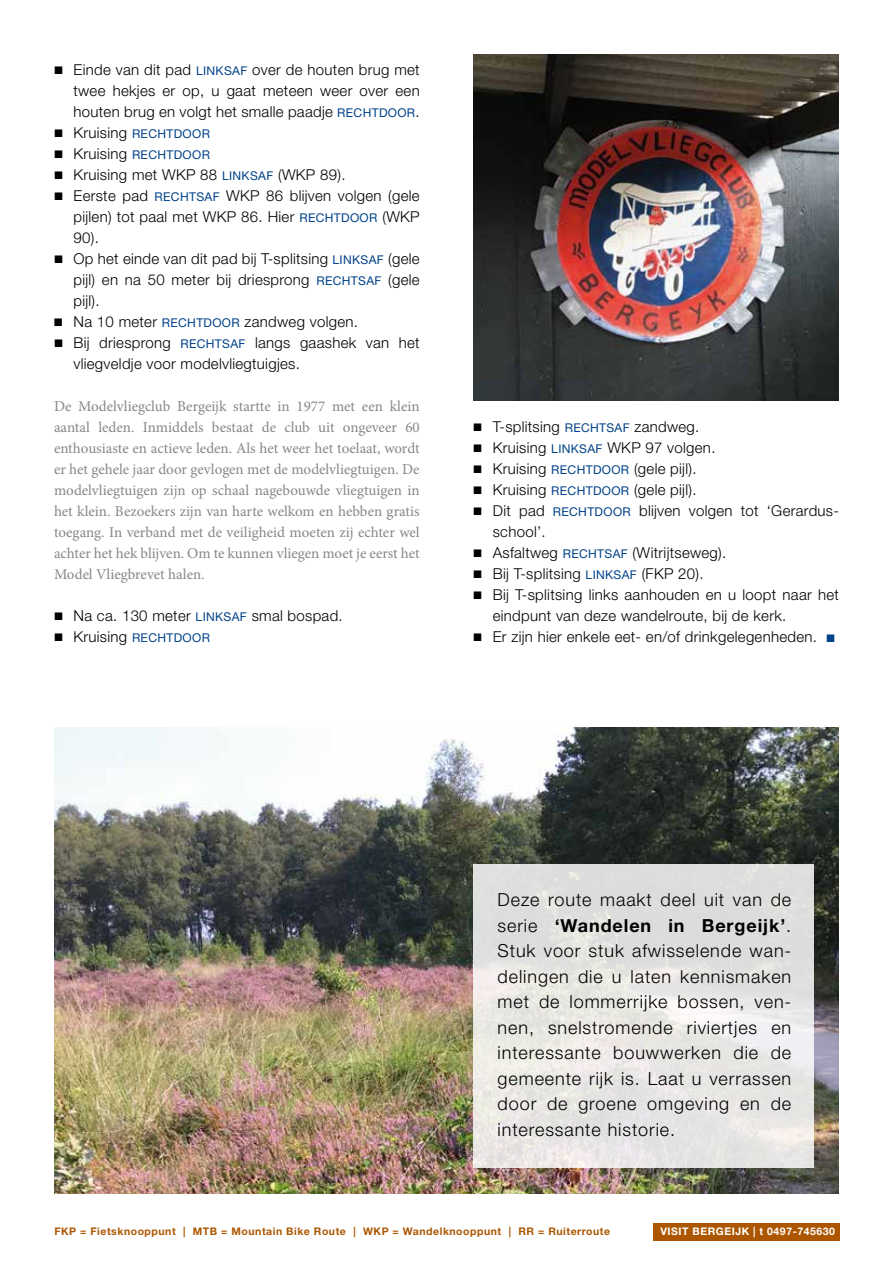
<style>
.page{position:relative;width:893px;height:1263px;background:#fff}
.page>*{position:absolute;margin:0;border:0;box-sizing:border-box;transform-origin:0 0}
.t1{font:300 18px/25.5px "Helvetica Neue LT Std";letter-spacing:.05em;color:#000;text-align:justify}
.t2{font:300 15px/21px "Helvetica Neue LT Std";letter-spacing:.02em;color:#000}
.t3{font:15px/21px "Minion Pro";color:#878787;text-align:justify}
.t4{font:12.15px "Helvetica Neue LT Std";letter-spacing:.03em;color:#004289}
.t5{font:700 10.5px "Helvetica Neue LT Std";letter-spacing:.05em;color:#ad5600}
.t6{font:700 10.5px "Helvetica Neue LT Std";letter-spacing:.05em;color:#fff}
.s1{font-family:"Work Sans";font-weight:400}
.s2{font-weight:400;font-size:12.15px;color:#004289}
.s3{font-family:"Work Sans";font-size:15px;color:#000}
.s4{font-weight:300;font-size:15px;color:#000}
.s5{font-family:"Work Sans";font-weight:400;color:#004289}
.s6{font-weight:700}
</style>
<div class="page">
<div style="left:653px;top:1224px;width:187px;height:17px;background:#ad5600"></div>
<img style="left:473px;top:54px;width:366px;height:346px">
<img style="left:54px;top:727px;width:785px;height:466px">
<svg style="left:473px;top:865px;width:341px;height:303px;background:#e5e4e2"></svg>
<p class="t2" style="left:73px;top:59px;width:348px;text-align:justify;text-indent:-19px"><span class="s1">▪</span> Einde van dit pad <span class="s2">LINKSAF</span> over de houten brug met twee hekjes er op, u gaat meteen weer over een houten brug en volgt het smalle paadje <span class="s2">RECHTDOOR</span>.</p>
<p class="t4" style="left:54px;top:126px;width:157px"><span class="s3">▪</span> <span class="s4">Kruising</span> RECHTDOOR</p>
<p class="t4" style="left:54px;top:147px;width:157px"><span class="s3">▪</span> <span class="s4">Kruising</span> RECHTDOOR</p>
<p class="t2" style="left:54px;top:164px;width:293px"><span class="s1">▪</span> Kruising met WKP 88 <span class="s2">LINKSAF</span> (WKP 89).</p>
<p class="t2" style="left:74px;top:185px;width:348px;text-align:justify;text-indent:-19px"><span class="s1">▪</span> Eerste pad <span class="s2">RECHTSAF</span> WKP 86 blijven volgen (gele pijlen) tot paal met WKP 86. Hier <span class="s2">RECHTDOOR</span> (WKP 90).</p>
<p class="t2" style="left:73px;top:248px;width:348px;text-align:justify;text-indent:-19px"><span class="s1">▪</span> Op het einde van dit pad bij T-splitsing <span class="s2">LINKSAF</span> (gele pijl) en na 50 meter bij driesprong <span class="s2">RECHTSAF</span> (gele pijl).</p>
<p class="t2" style="left:54px;top:311px;width:306px"><span class="s1">▪</span> Na 10 meter <span class="s2">RECHTDOOR</span> zandweg volgen.</p>
<p class="t2" style="left:73px;top:332px;width:348px;text-indent:-19px"><span class="s1">▪</span> Bij driesprong <span class="s2">RECHTSAF</span> langs gaashek van het vliegveldje voor modelvliegtuigjes.</p>
<p class="t3" style="left:54px;top:396px;width:367px">De Modelvliegclub Bergeijk startte in 1977 met een klein aantal leden. Inmiddels bestaat de club uit ongeveer 60 enthousiaste en actieve leden. Als het weer het toelaat, wordt er het gehele jaar door gevlogen met de modelvliegtuigen. De modelvliegtuigen zijn op schaal nagebouwde vliegtuigen in het klein. Bezoekers zijn van harte welkom en hebben gratis toegang. In verband met de veiligheid moeten zij echter wel achter het hek blijven. Om te kunnen vliegen moet je eerst het Model Vliegbrevet halen.</p>
<p class="t2" style="left:54px;top:605px;width:290px"><span class="s1">▪</span> Na ca. 130 meter <span class="s2">LINKSAF</span> smal bospad.</p>
<p class="t4" style="left:54px;top:630px;width:157px"><span class="s3">▪</span> <span class="s4">Kruising</span> RECHTDOOR</p>
<p class="t2" style="left:473px;top:416px;width:228px"><span class="s1">▪</span> T-splitsing <span class="s2">RECHTSAF</span> zandweg.</p>
<p class="t2" style="left:473px;top:437px;width:244px"><span class="s1">▪</span> Kruising <span class="s2">LINKSAF</span> WKP 97 volgen.</p>
<p class="t2" style="left:473px;top:458px;width:225px"><span class="s1">▪</span> Kruising <span class="s2">RECHTDOOR</span> (gele pijl).</p>
<p class="t2" style="left:473px;top:479px;width:225px"><span class="s1">▪</span> Kruising <span class="s2">RECHTDOOR</span> (gele pijl).</p>
<p class="t2" style="left:493px;top:500px;width:346px;text-indent:-19px"><span class="s1">▪</span> Dit pad <span class="s2">RECHTDOOR</span> blijven volgen tot ‘Gerardus&shy;school’.</p>
<p class="t2" style="left:473px;top:542px;width:255px"><span class="s1">▪</span> Asfaltweg <span class="s2">RECHTSAF</span> (Witrijtseweg).</p>
<p class="t2" style="left:473px;top:563px;width:232px"><span class="s1">▪</span> Bij T-splitsing <span class="s2">LINKSAF</span> (FKP 20).</p>
<p class="t2" style="left:493px;top:584px;width:348px;text-indent:-19px"><span class="s1">▪</span> Bij T-splitsing links aanhouden en u loopt naar het eindpunt van deze wandelroute, bij de kerk.</p>
<p class="t2" style="left:473px;top:626px;width:363px"><span class="s1">▪</span> Er zijn hier enkele eet- en/of drinkgelegenheden. <span class="s5">▪</span></p>
<p class="t1" style="left:498px;top:887px;width:295px">Deze route maakt deel uit van de serie <span class="s6">‘Wandelen in Bergeijk’</span>.<br>Stuk voor stuk afwisselende wan&shy;delingen die u laten kennismaken met de lommerrijke bossen, ven&shy;nen, snelstromende riviertjes en interessante bouwwerken die de gemeente rijk is. Laat u verrassen door de groene omgeving en de interessante historie.</p>
<p class="t5" style="left:54px;top:1225px;width:557px">FKP = Fietsknooppunt | MTB = Mountain Bike Route | WKP = Wandelknooppunt | RR = Ruiterroute</p>
<p class="t6" style="left:660px;top:1225px;width:176px">VISIT BERGEIJK | t 0497-745630</p>
</div>
